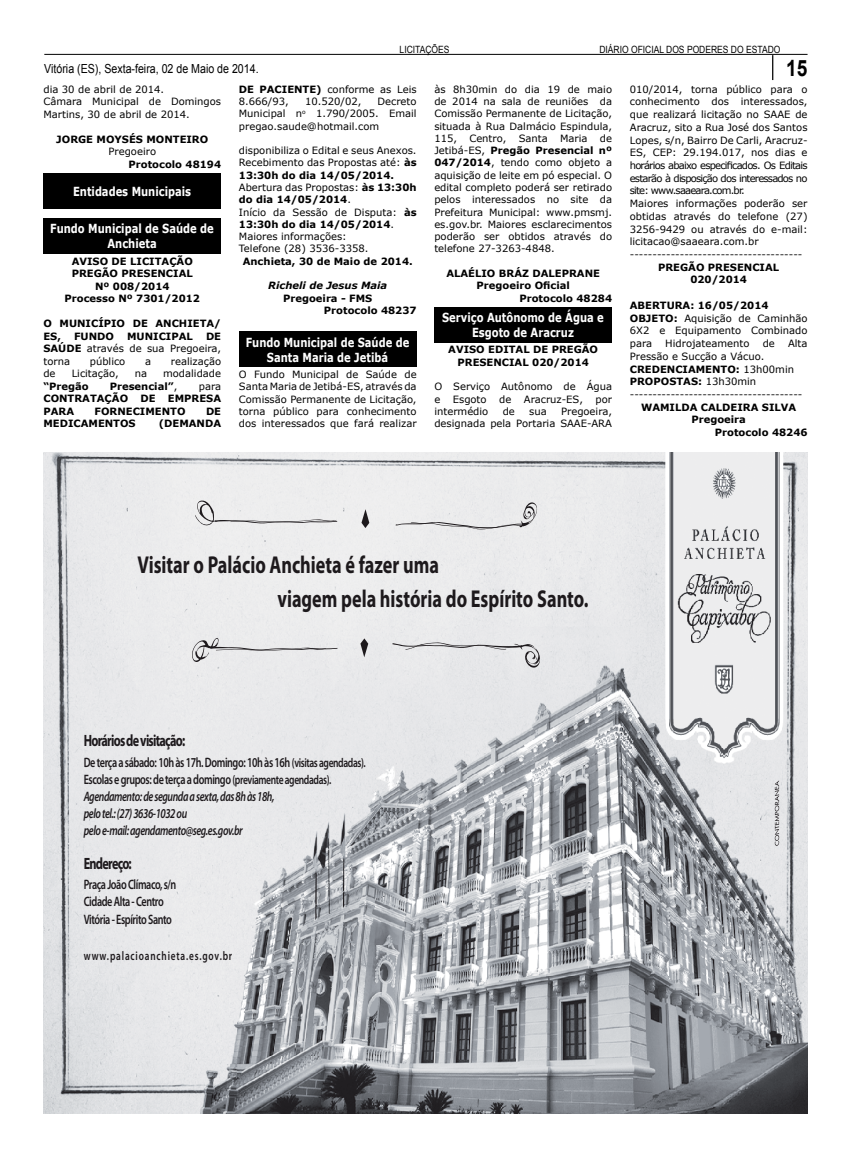
<style>
.page{position:relative;width:851px;height:1170px;background:#fff}
.page>*{position:absolute;margin:0;border:0;box-sizing:border-box;transform-origin:0 0}
.t1{font:700 24.5px/33.9px "Myriad Pro";color:#1d191c;scale:.74 1}
.t2{font:700 22.5px "Arial";color:#000;scale:.85 1}
.t3{font:700 16.38px "Myriad Pro";letter-spacing:-.06em;color:#1d191c;scale:.74 1}
.t4{font:italic 600 13.62px/17.1px "Myriad Pro";letter-spacing:-.04em;color:#1d191c;scale:.74 1}
.t5{font:600 13.62px/17.2px "Myriad Pro";letter-spacing:-.04em;color:#1d191c;scale:.74 1}
.t6{font:700 12.5px/15px "Verdana";color:#fff;text-align:center;scale:.8 1}
.t7{font:12.5px "Arial";color:#000;scale:.85 1}
.t8{font:600 12.5px "Myriad Pro";letter-spacing:.09em;color:#1d191c;scale:.74 1}
.t9{font:10px/12.2px "Verdana";color:#000}
.t10{font:700 10px/12.5px "Verdana";color:#000;text-align:center}
.t11{font:10px "Arial";color:#000;scale:.85 1}
.t12{font:italic 700 10px "Verdana";color:#000}
.s1{font-weight:700}
.s2{font-weight:400}
.s3{font-style:normal}
.s4{font-style:normal;font-size:12.75px}
</style>
<div class="page">
<hr style="left:44px;top:54px;width:763px;height:1px;background:#000">
<svg style="left:772px;top:55px;width:1px;height:25px"></svg>
<div style="left:43px;top:173px;width:178px;height:36px;background:#000"></div>
<div style="left:43px;top:218px;width:178px;height:35px;background:#000"></div>
<div style="left:239px;top:331px;width:177px;height:36px;background:#000"></div>
<div style="left:434px;top:307px;width:177px;height:35px;background:#000"></div>
<img style="left:43px;top:452px;width:424px;height:492px">
<img style="left:467px;top:452px;width:340px;height:661px">
<img style="left:43px;top:944px;width:425px;height:169px">
<svg style="left:774px;top:780px;width:5px;height:66px"></svg>
<svg style="left:360px;top:638px;width:8px;height:19px"></svg>
<svg style="left:192px;top:637px;width:146px;height:25px;background:#dadadb"></svg>
<svg style="left:391px;top:642px;width:149px;height:26px;background:#d8d8da"></svg>
<svg style="left:361px;top:509px;width:8px;height:19px"></svg>
<svg style="left:195px;top:500px;width:143px;height:26px;background:#dededf"></svg>
<svg style="left:395px;top:502px;width:142px;height:27px;background:#ddddde"></svg>
<p class="t11" style="left:399px;top:43px;width:60px">LICITAÇÕES</p>
<p class="t11" style="left:599px;top:43px;width:214px">DIÁRIO OFICIAL DOS PODERES DO ESTADO</p>
<p class="t7" style="left:44px;top:60px;width:253px">Vitória (ES), Sexta-feira, 02 de Maio de 2014.</p>
<p class="t9" style="left:43px;top:83px;width:179px">dia 30 de abril de 2014.<br>Câmara Municipal de Domingos<br>Martins, 30 de abril de 2014.</p>
<p class="t10" style="left:56px;top:133px;width:153px">JORGE MOYSÉS MONTEIRO</p>
<p class="t9" style="left:108px;top:145px;width:49px">Pregoeiro</p>
<p class="t10" style="left:128px;top:158px;width:94px">Protocolo 48194</p>
<p class="t6" style="left:73px;top:183px;width:149px">Entidades Municipais</p>
<p class="t6" style="left:50px;top:221px;width:206px">Fundo Municipal de Saúde de<br>Anchieta</p>
<p class="t10" style="left:64px;top:254px;width:137px">AVISO DE LICITAÇÃO<br>PREGÃO PRESENCIAL<br>Nº 008/2014<br>Processo Nº 7301/2012</p>
<p class="t10" style="left:43px;top:317px;width:179px;text-align:left">O MUNICÍPIO DE ANCHIETA/<br>ES,</p>
<p class="t9" style="left:239px;top:83px;width:179px"><span class="s1">DE PACIENTE)</span> conforme as Leis<br>8.666/93,</p>
<p class="t9" style="left:305px;top:95px;width:58px">10.520/02,</p>
<p class="t9" style="left:239px;top:95px;width:179px;text-align:justify;text-indent:139px">Decreto Municipal n<sup>o</sup> 1.790/2005. Email pregao.saude@hotmail.com</p>
<p class="t9" style="left:239px;top:144px;width:179px">disponibiliza o Edital e seus Anexos.<br>Recebimento das Propostas até: <span class="s1">às<br>13:30h do dia 14/05/2014.<br></span>Abertura das Propostas: <span class="s1">às 13:30h do dia 14/05/2014</span>.<br>Início da Sessão de Disputa: <span class="s1">às<br>13:30h do dia 14/05/2014</span>.<br>Maiores informações:<br>Telefone (28) 3536-3358.</p>
<p class="t10" style="left:243px;top:255px;width:171px">Anchieta, 30 de Maio de 2014.</p>
<p class="t12" style="left:268px;top:278px;width:121px">Richeli de Jesus Maia</p>
<p class="t10" style="left:324px;top:292px;width:94px;text-align:left;text-indent:-41px">Pregoeira - FMS<br>Protocolo 48237</p>
<p class="t6" style="left:246px;top:334px;width:206px">Fundo Municipal de Saúde de<br>Santa Maria de Jetibá</p>
<p class="t9" style="left:239px;top:368px;width:179px;text-align:justify">O Fundo Municipal de Saúde de Santa Maria de Jetibá-ES, através da Comissão Permanente de Licitação, torna público para conhecimento dos interessados que fará realizar</p>
<p class="t10" style="left:74px;top:329px;width:41px">FUNDO</p>
<p class="t10" style="left:127px;top:329px;width:67px">MUNICIPAL</p>
<p class="t9" style="left:43px;top:330px;width:179px;text-align:justify;text-indent:162px"><span class="s1">DE SAÚDE</span> através de sua Pregoeira, torna</p>
<p class="t9" style="left:90px;top:355px;width:37px">público</p>
<p class="t9" style="left:145px;top:355px;width:8px">a</p>
<p class="t9" style="left:171px;top:355px;width:52px">realização</p>
<p class="t9" style="left:43px;top:367px;width:14px">de</p>
<p class="t9" style="left:72px;top:367px;width:48px">Licitação,</p>
<p class="t9" style="left:135px;top:367px;width:14px">na</p>
<p class="t9" style="left:163px;top:367px;width:59px">modalidade</p>
<p class="t10" style="left:43px;top:379px;width:47px">“Pregão</p>
<p class="t10" style="left:110px;top:379px;width:69px">Presencial”<span class="s2">,</span></p>
<p class="t9" style="left:199px;top:380px;width:24px">para</p>
<p class="t10" style="left:43px;top:392px;width:179px;text-align:left">CONTRATAÇÃO DE EMPRESA<br>PARA</p>
<p class="t10" style="left:95px;top:404px;width:92px">FORNECIMENTO</p>
<p class="t10" style="left:206px;top:404px;width:17px">DE</p>
<p class="t10" style="left:43px;top:417px;width:94px">MEDICAMENTOS</p>
<p class="t10" style="left:159px;top:417px;width:64px">(DEMANDA</p>
<p class="t9" style="left:434px;top:83px;width:179px;text-align:justify">às 8h30min do dia 19 de maio de 2014 na sala de reuniões da Comissão Permanente de Licitação, situada à Rua Dalmácio Espindula, 115, Centro, Santa Maria de Jetibá-ES, <span class="s1">Pregão Presencial nº 047/2014</span>, tendo como objeto a aquisição de leite em pó especial. O edital completo poderá ser retirado pelos interessados no site da Prefeitura Municipal: www.pmsmj. es.gov.br. Maiores esclarecimentos poderão ser obtidos através do telefone 27-3263-4848.</p>
<p class="t10" style="left:446px;top:267px;width:155px">ALAÉLIO BRÁZ DALEPRANE</p>
<p class="t10" style="left:476px;top:279px;width:95px">Pregoeiro Oficial</p>
<p class="t10" style="left:519px;top:291px;width:94px">Protocolo 48284</p>
<p class="t6" style="left:442px;top:309px;width:204px">Serviço Autônomo de Água e<br>Esgoto de Aracruz</p>
<p class="t10" style="left:448px;top:343px;width:151px">AVISO EDITAL DE PREGÃO<br>PRESENCIAL 020/2014</p>
<p class="t9" style="left:434px;top:380px;width:179px;text-align:justify">O Serviço Autônomo de Água e Esgoto de Aracruz-ES, por intermédio</p>
<p class="t9" style="left:502px;top:405px;width:14px">de</p>
<p class="t9" style="left:529px;top:405px;width:19px">sua</p>
<p class="t9" style="left:434px;top:405px;width:179px;text-align:right">Pregoeira,<br>designada pela Portaria SAAE-ARA</p>
<h2 class="t2" style="left:786px;top:53px;width:27px">15</h2>
<p class="t9" style="left:629px;top:83px;width:179px;line-height:12.8px">010/2014, torna público para o conhecimento dos interessados, que realizará licitação no SAAE de Aracruz, sito a Rua José dos Santos Lopes, s/n, Bairro De Carli, Aracruz-ES, CEP: 29.194.017, nos dias e horários abaixo especificados. Os Editais estarão à disposição dos interessados no site: www.saaeara.com.br.<br>Maiores informações poderão ser obtidas através do telefone (27)<br>3256-9429 ou através do e-mail: licitacao@saaeara.com.br --------------------------------------</p>
<p class="t10" style="left:658px;top:260px;width:122px">PREGÃO PRESENCIAL<br>020/2014</p>
<p class="t9" style="left:629px;top:299px;width:179px;line-height:12.8px"><span class="s1">ABERTURA: 16/05/2014<br>OBJETO:</span> Aquisição de Caminhão<br>6X2 e Equipamento Combinado para</p>
<p class="t9" style="left:665px;top:337px;width:86px">Hidrojateamento</p>
<p class="t9" style="left:762px;top:337px;width:14px">de</p>
<p class="t9" style="left:787px;top:337px;width:21px">Alta</p>
<p class="t9" style="left:629px;top:349px;width:174px;line-height:12.8px">Pressão e Sucção a Vácuo.<br><span class="s1">CREDENCIAMENTO:</span> 13h00min<br><span class="s1">PROPOSTAS:</span> 13h30min --------------------------------------</p>
<p class="t10" style="left:641px;top:400px;width:157px">WAMILDA CALDEIRA SILVA<br>Pregoeira</p>
<p class="t10" style="left:714px;top:426px;width:94px">Protocolo 48246</p>
<h1 class="t1" style="left:277px;top:548px;width:422px;text-indent:-140px">Visitar o Palácio Anchieta é fazer uma<br>viagem pela história do Espírito Santo.</h1>
<h3 class="t3" style="left:84px;top:731px;width:139px">Horários de visitação:</h3>
<p class="t4" style="left:84px;top:753px;width:382px"><span class="s3">De terça a sábado: 10h às 17h. Domingo: 10h às 16h</span> <span class="s4">(visitas agendadas).<br></span><span class="s3">Escolas e grupos: de terça a domingo</span> <span class="s4">(previamente agendadas).<br></span>Agendamento: de segunda a sexta, das 8h às 18h,<br>pelo tel.: (27) 3636-1032 ou<br>pelo e-mail: agendamento@seg.es.gov.br</p>
<h3 class="t3" style="left:84px;top:853px;width:66px">Endereço:</h3>
<h3 class="t5" style="left:84px;top:876px;width:127px">Praça João Clímaco, s/n<br>Cidade Alta - Centro<br>Vitória - Espírito Santo</h3>
<p class="t8" style="left:84px;top:948px;width:202px">www.palacioanchieta.es.gov.br</p>
</div>
